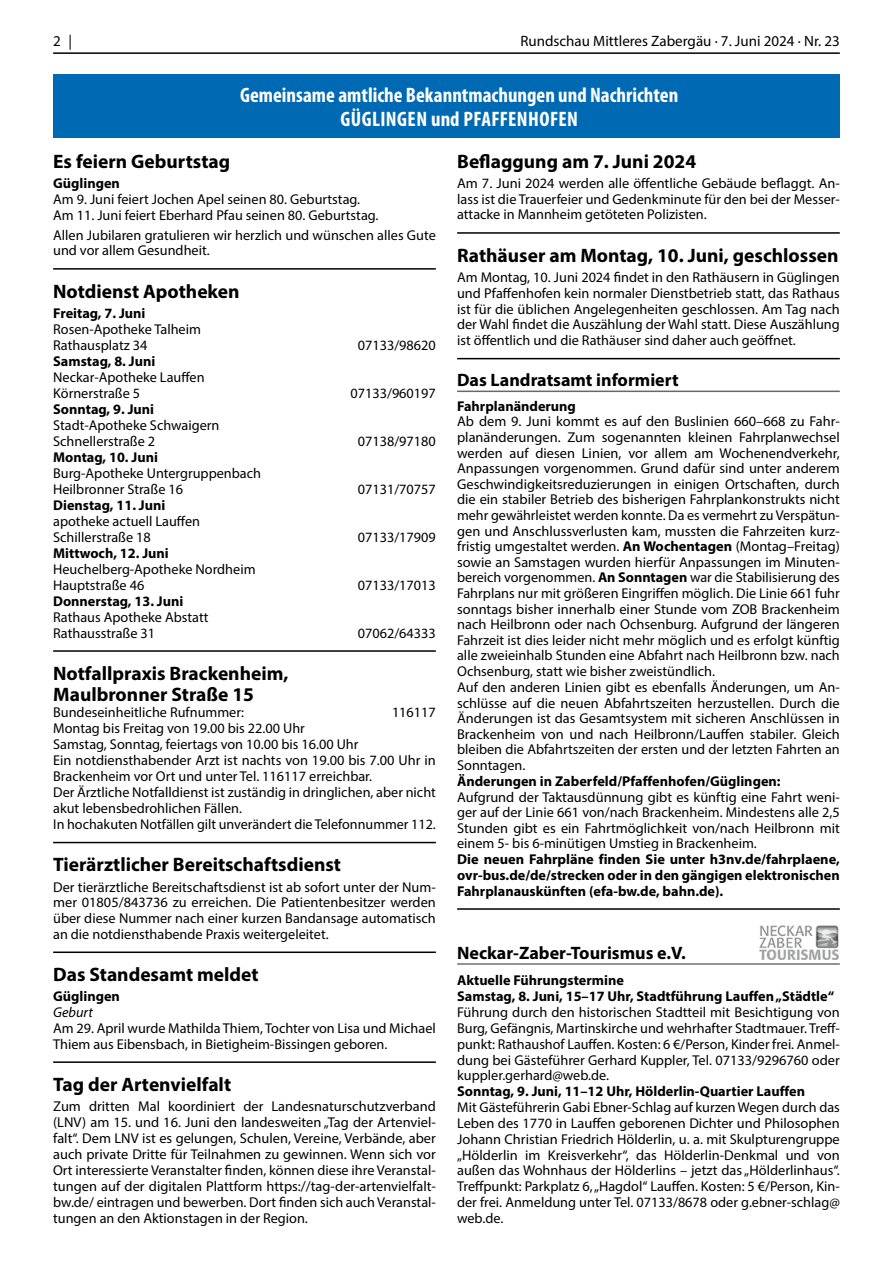
<style>
.page{position:relative;width:893px;height:1263px;background:#fff}
.page>*{position:absolute;margin:0;border:0;box-sizing:border-box;transform-origin:0 0}
.t1{font:700 condensed 21px/24px "Myriad Pro";color:#fff;text-align:center}
.t2{font:700 19.5px/21px "Myriad Pro";color:#000}
.t3{font:700 18px "Myriad Pro";color:#000}
.t4{font:15px "Myriad Pro";color:#000}
.t5{font:14.25px/15.6px "Myriad Pro";color:#000}
.t6{font:700 14.25px/15.6px "Myriad Pro";color:#000;text-align:justify}
.t7{font:italic 14.25px "Myriad Pro";color:#000}
.s1{font-weight:700}
</style>
<div class="page">
<hr style="left:53px;top:52px;width:787px;height:2px;background:#000">
<hr style="left:53px;top:268px;width:383px;height:2px;background:#000">
<hr style="left:53px;top:650px;width:383px;height:2px;background:#000">
<hr style="left:53px;top:842px;width:383px;height:1px;background:#000">
<hr style="left:53px;top:951px;width:383px;height:2px;background:#000">
<hr style="left:53px;top:1061px;width:383px;height:2px;background:#000">
<hr style="left:457px;top:232px;width:383px;height:2px;background:#000">
<hr style="left:457px;top:358px;width:383px;height:1px;background:#000">
<hr style="left:457px;top:391px;width:383px;height:1px;background:#686867">
<hr style="left:457px;top:908px;width:383px;height:2px;background:#000">
<img style="left:759px;top:925px;width:80px;height:34px">
<hr style="left:457px;top:963px;width:383px;height:2px;background:#6f6f6e">
<div style="left:53px;top:74px;width:787px;height:64px;background:#0069b4"></div>
<p class="t4" style="left:53px;top:32px;width:20px">2 |</p>
<p class="t4" style="left:520px;top:32px;width:321px">Rundschau Mittleres Zabergäu · 7. Juni 2024 · Nr. 23</p>
<h1 class="t1" style="left:240px;top:83px;width:440px">Gemeinsame amtliche Bekanntmachungen und Nachrichten<br>GÜGLINGEN und PFAFFENHOFEN</h1>
<h2 class="t2" style="left:53px;top:150px;width:179px">Es feiern Geburtstag</h2>
<p class="t6" style="left:53px;top:175px;width:68px">Güglingen</p>
<p class="t5" style="left:53px;top:191px;width:327px">Am 9. Juni feiert Jochen Apel seinen 80. Geburtstag.<br>Am 11. Juni feiert Eberhard Pfau seinen 80. Geburtstag.</p>
<p class="t5" style="left:53px;top:227px;width:384px">Allen Jubilaren gratulieren wir herzlich und wünschen alles Gute und vor allem Gesundheit.</p>
<h2 class="t2" style="left:53px;top:280px;width:188px">Notdienst Apotheken</h2>
<p class="t6" style="left:53px;top:305px;width:94px">Freitag, 7. Juni</p>
<p class="t5" style="left:53px;top:321px;width:149px;line-height:16px">Rosen-Apotheke Talheim<br>Rathausplatz 34</p>
<p class="t5" style="left:358px;top:337px;width:79px">07133/98620</p>
<p class="t6" style="left:53px;top:353px;width:104px">Samstag, 8. Juni</p>
<p class="t5" style="left:53px;top:369px;width:153px;line-height:16px">Neckar-Apotheke Lauffen<br>Körnerstraße 5</p>
<p class="t6" style="left:53px;top:401px;width:102px">Sonntag, 9. Juni</p>
<p class="t5" style="left:53px;top:417px;width:168px;line-height:16px">Stadt-Apotheke Schwaigern<br>Schnellerstraße 2</p>
<p class="t6" style="left:53px;top:449px;width:106px">Montag, 10. Juni</p>
<p class="t5" style="left:53px;top:465px;width:209px;line-height:16px">Burg-Apotheke Untergruppenbach<br>Heilbronner Straße 16</p>
<p class="t6" style="left:53px;top:497px;width:114px">Dienstag, 11. Juni</p>
<p class="t5" style="left:53px;top:513px;width:148px;line-height:16px">apotheke actuell Lauffen<br>Schillerstraße 18</p>
<p class="t6" style="left:53px;top:545px;width:117px">Mittwoch, 12. Juni</p>
<p class="t5" style="left:53px;top:561px;width:204px;line-height:16px">Heuchelberg-Apotheke Nordheim<br>Hauptstraße 46</p>
<p class="t6" style="left:53px;top:593px;width:132px">Donnerstag, 13. Juni</p>
<p class="t5" style="left:53px;top:609px;width:157px;line-height:16px">Rathaus Apotheke Abstatt<br>Rathausstraße 31</p>
<p class="t5" style="left:351px;top:385px;width:87px">07133/960197</p>
<p class="t5" style="left:358px;top:433px;width:79px">07138/97180</p>
<p class="t5" style="left:358px;top:481px;width:79px">07131/70757</p>
<p class="t5" style="left:358px;top:529px;width:79px">07133/17909</p>
<p class="t5" style="left:358px;top:577px;width:79px">07133/17013</p>
<p class="t5" style="left:358px;top:625px;width:79px">07062/64333</p>
<h2 class="t2" style="left:53px;top:662px;width:237px">Notfallpraxis Brackenheim,<br>Maulbronner Straße 15</h2>
<p class="t5" style="left:53px;top:704px;width:193px">Bundeseinheitliche Rufnummer:</p>
<p class="t5" style="left:392px;top:704px;width:45px">116117</p>
<p class="t5" style="left:53px;top:720px;width:384px">Montag bis Freitag von 19.00 bis 22.00 Uhr<br>Samstag, Sonntag, feiertags von 10.00 bis 16.00 Uhr<br>Ein notdiensthabender Arzt ist nachts von 19.00 bis 7.00 Uhr in Brackenheim vor Ort und unter Tel. 116117 erreichbar.<br>Der Ärztliche Notfalldienst ist zuständig in dringlichen, aber nicht akut lebensbedrohlichen Fällen.<br>In hochakuten Notfällen gilt unverändert die Telefonnummer 112.</p>
<h2 class="t2" style="left:53px;top:854px;width:289px">Tierärztlicher Bereitschaftsdienst</h2>
<p class="t5" style="left:53px;top:879px;width:384px;text-align:justify">Der tierärztliche Bereitschaftsdienst ist ab sofort unter der Num&shy;mer 01805/843736 zu erreichen. Die Patientenbesitzer werden über diese Nummer nach einer kurzen Bandansage automatisch an die notdiensthabende Praxis weitergeleitet.</p>
<h2 class="t2" style="left:53px;top:963px;width:207px">Das Standesamt meldet</h2>
<p class="t6" style="left:53px;top:988px;width:68px">Güglingen</p>
<p class="t7" style="left:53px;top:1003px;width:41px">Geburt</p>
<p class="t5" style="left:53px;top:1020px;width:384px">Am 29. April wurde Mathilda Thiem, Tochter von Lisa und Michael<br>Thiem aus Eibensbach, in Bietigheim-Bissingen geboren.</p>
<h2 class="t2" style="left:53px;top:1073px;width:180px">Tag der Artenvielfalt</h2>
<p class="t5" style="left:53px;top:1098px;width:384px;text-align:justify">Zum dritten Mal koordiniert der Landesnaturschutzverband (LNV) am 15. und 16. Juni den landesweiten „Tag der Artenviel&shy;falt“. Dem LNV ist es gelungen, Schulen, Vereine, Verbände, aber auch private Dritte für Teilnahmen zu gewinnen. Wenn sich vor Ort interessierte Veranstalter finden, können diese ihre Veranstal&shy;tungen auf der digitalen Plattform https://tag-der-artenvielfalt&shy;bw.de/ eintragen und bewerben. Dort finden sich auch Veranstal&shy;tungen an den Aktionstagen in der Region.</p>
<h2 class="t2" style="left:457px;top:150px;width:241px">Beflaggung am 7. Juni 2024</h2>
<p class="t5" style="left:457px;top:175px;width:384px;text-align:justify">Am 7. Juni 2024 werden alle öffentliche Gebäude beflaggt. An&shy;lass ist die Trauerfeier und Gedenkminute für den bei der Messer&shy;attacke in Mannheim getöteten Polizisten.</p>
<h2 class="t2" style="left:457px;top:244px;width:383px">Rathäuser am Montag, 10. Juni, geschlossen</h2>
<p class="t5" style="left:457px;top:269px;width:384px;text-align:justify">Am Montag, 10. Juni 2024 findet in den Rathäusern in Güglingen und Pfaffenhofen kein normaler Dienstbetrieb statt, das Rathaus ist für die üblichen Angelegenheiten geschlossen. Am Tag nach der Wahl findet die Auszählung der Wahl statt. Diese Auszählung ist öffentlich und die Rathäuser sind daher auch geöffnet.</p>
<p class="t3" style="left:457px;top:368px;width:223px">Das Landratsamt informiert</p>
<p class="t6" style="left:457px;top:398px;width:120px">Fahrplanänderung</p>
<p class="t5" style="left:457px;top:414px;width:384px">Ab dem 9. Juni kommt es auf den Buslinien 660–668 zu Fahr&shy;planänderungen. Zum sogenannten kleinen Fahrplanwechsel werden auf diesen Linien, vor allem am Wochenendverkehr, Anpassungen vorgenommen. Grund dafür sind unter anderem Geschwindigkeitsreduzierungen in einigen Ortschaften, durch die ein stabiler Betrieb des bisherigen Fahrplankonstrukts nicht mehr gewährleistet werden konnte. Da es vermehrt zu Verspätun&shy;gen und Anschlussverlusten kam, mussten die Fahrzeiten kurz&shy;fristig umgestaltet werden. <span class="s1">An Wochentagen</span> (Montag–Freitag) sowie an Samstagen wurden hierfür Anpassungen im Minuten&shy;bereich vorgenommen. <span class="s1">An Sonntagen</span> war die Stabilisierung des Fahrplans nur mit größeren Eingriffen möglich. Die Linie 661 fuhr sonntags bisher innerhalb einer Stunde vom ZOB Brackenheim nach Heilbronn oder nach Ochsenburg. Aufgrund der längeren Fahrzeit ist dies leider nicht mehr möglich und es erfolgt künftig alle zweieinhalb Stunden eine Abfahrt nach Heilbronn bzw. nach Ochsenburg, statt wie bisher zweistündlich.<br>Auf den anderen Linien gibt es ebenfalls Änderungen, um An&shy;schlüsse auf die neuen Abfahrtszeiten herzustellen. Durch die Änderungen ist das Gesamtsystem mit sicheren Anschlüssen in Brackenheim von und nach Heilbronn/Lauffen stabiler. Gleich bleiben die Abfahrtszeiten der ersten und der letzten Fahrten an Sonntagen.</p>
<p class="t6" style="left:457px;top:773px;width:325px">Änderungen in Zaberfeld/Pfaffenhofen/Güglingen:</p>
<p class="t5" style="left:457px;top:789px;width:384px;text-align:justify">Aufgrund der Taktausdünnung gibt es künftig eine Fahrt weni&shy;ger auf der Linie 661 von/nach Brackenheim. Mindestens alle 2,5<br>Stunden gibt es ein Fahrtmöglichkeit von/nach Heilbronn mit einem 5- bis 6-minütigen Umstieg in Brackenheim.</p>
<p class="t6" style="left:457px;top:851px;width:384px">Die neuen Fahrpläne finden Sie unter h3nv.de/fahrplaene, ovr-bus.de/de/strecken oder in den gängigen elektronischen Fahrplanauskünften (efa-bw.de, bahn.de).</p>
<p class="t3" style="left:457px;top:941px;width:230px">Neckar-Zaber-Tourismus e.V.</p>
<p class="t6" style="left:457px;top:972px;width:379px">Aktuelle Führungstermine<br>Samstag, 8. Juni, 15–17 Uhr, Stadtführung Lauffen „Städtle“</p>
<p class="t5" style="left:457px;top:1004px;width:384px;text-align:justify">Führung durch den historischen Stadtteil mit Besichtigung von Burg, Gefängnis, Martinskirche und wehrhafter Stadtmauer. Treff&shy;punkt: Rathaushof Lauffen. Kosten: 6 €/Person, Kinder frei. Anmel&shy;dung bei Gästeführer Gerhard Kuppler, Tel. 07133/9296760 oder kuppler.gerhard@web.de.</p>
<p class="t6" style="left:457px;top:1083px;width:349px">Sonntag, 9. Juni, 11–12 Uhr, Hölderlin-Quartier Lauffen</p>
<p class="t5" style="left:457px;top:1099px;width:384px;text-align:justify">Mit Gästeführerin Gabi Ebner-Schlag auf kurzen Wegen durch das Leben des 1770 in Lauffen geborenen Dichter und Philosophen Johann Christian Friedrich Hölderlin, u. a. mit Skulpturengruppe „Hölderlin im Kreisverkehr“, das Hölderlin-Denkmal und von außen das Wohnhaus der Hölderlins – jetzt das „Hölderlinhaus“.<br>Treffpunkt: Parkplatz 6, „Hagdol“ Lauffen. Kosten: 5 €/Person, Kin&shy;der frei. Anmeldung unter Tel. 07133/8678 oder g.ebner-schlag@ web.de.</p>
</div>
